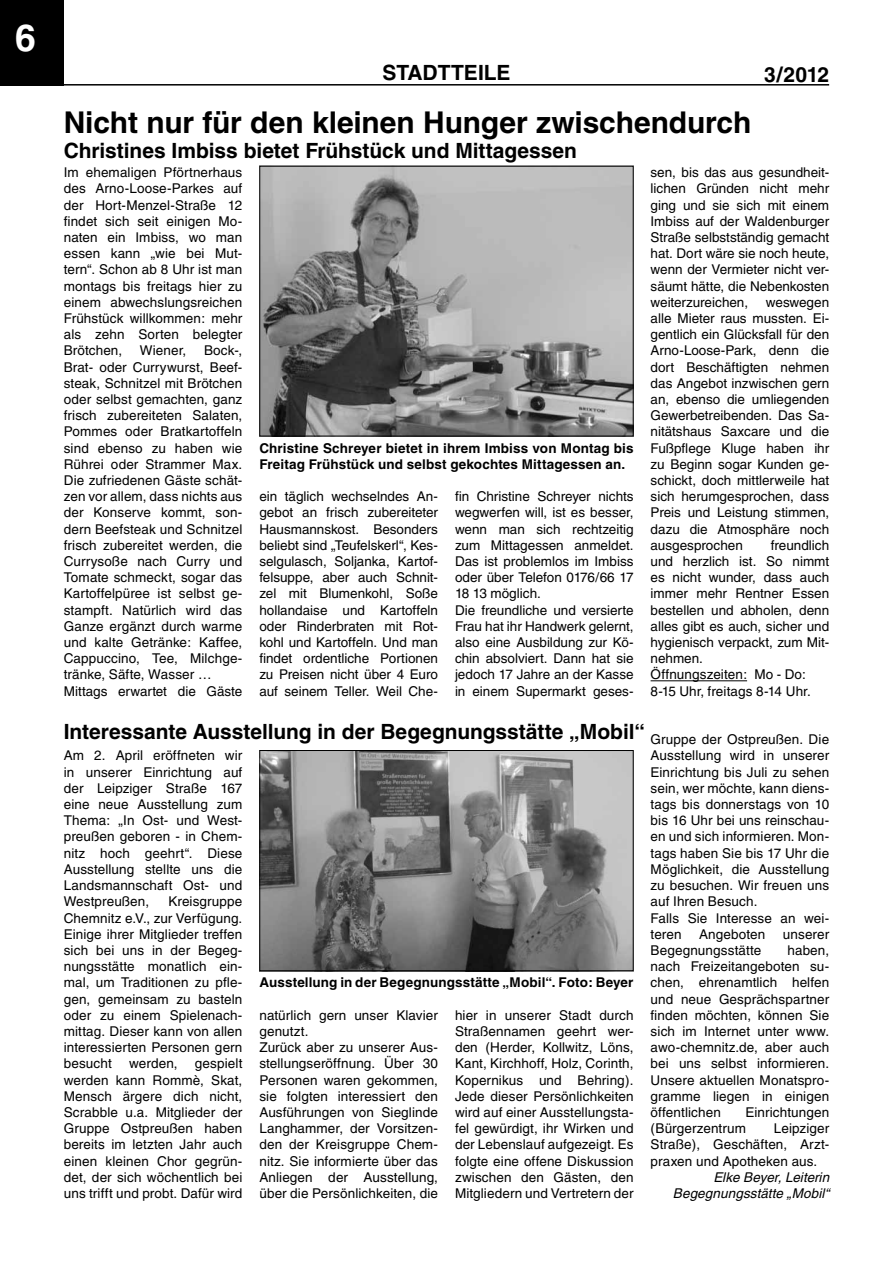
<style>
.page{position:relative;width:893px;height:1263px;background:#fff}
.page>*{position:absolute;margin:0;border:0;box-sizing:border-box;transform-origin:0 0}
.t1{font:700 37.5px "Helvetica";color:#fff}
.t2{font:700 30px "Helvetica";letter-spacing:-.005em;color:#000}
.t3{font:700 21px "Helvetica";letter-spacing:-.005em;color:#000}
.t4{font:13.5px/16.2px "Helvetica";letter-spacing:.005em;color:#000;text-align:justify}
.t5{font:700 13.5px/16.2px "Helvetica";letter-spacing:.01em;color:#000}
.t6{font:italic 13.5px/16.2px "Helvetica";letter-spacing:.005em;color:#000;text-align:right}
</style>
<div class="page">
<div style="left:0;top:0;width:64px;height:86px;background:#000"></div>
<hr style="left:64px;top:84px;width:765px;height:2px;background:#000">
<img style="left:261px;top:168px;width:371px;height:266px">
<div style="left:259px;top:166px;width:375px;height:270px;border:1px solid #000"></div>
<hr style="left:651px;top:680px;width:96px;height:1px;background:#000">
<img style="left:261px;top:752px;width:371px;height:217px">
<div style="left:259px;top:750px;width:375px;height:221px;border:1px solid #000"></div>
<h1 class="t1" style="left:15px;top:15px;width:22px">6</h1>
<h3 class="t3" style="left:382px;top:60px;width:28px">Stadtteile</h3>
<h3 class="t3" style="left:764px;top:62px;width:67px">3/2012</h3>
<h2 class="t2" style="left:64px;top:104px;width:689px">Nicht nur für den kleinen Hunger zwischendurch</h2>
<h3 class="t3" style="left:64px;top:138px;width:515px">Christines Imbiss bietet Frühstück und Mittagessen</h3>
<p class="t4" style="left:64px;top:164px;width:180px">Im ehemaligen Pförtnerhaus des Arno-Loose-Parkes auf der Hort-Menzel-Straße 12 findet sich seit einigen Mo&shy;naten ein Imbiss, wo man essen kann „wie bei Mut&shy;tern“. Schon ab 8 Uhr ist man montags bis freitags hier zu einem abwechslungsreichen Frühstück willkommen: mehr als zehn Sorten belegter Brötchen,</p>
<p class="t4" style="left:64px;top:343px;width:180px;text-align:left;text-indent:140px">Bock-,<br>Brat- oder Currywurst, Beef&shy;steak, Schnitzel mit Brötchen oder selbst gemachten, ganz frisch zubereiteten Salaten,<br>Pommes oder Bratkartoffeln sind ebenso zu haben wie<br>Rührei oder Strammer Max.<br>Die zufriedenen Gäste schät&shy;zen vor allem, dass nichts aus der Konserve kommt, son&shy;dern Beefsteak und Schnitzel frisch zubereitet werden, die<br>Currysoße nach Curry und<br>Tomate schmeckt, sogar das<br>Kartoffelpüree ist selbst ge&shy;stampft. Natürlich wird das<br>Ganze ergänzt durch warme und kalte Getränke: Kaffee,<br>Cappuccino, Tee, Milchge&shy;tränke, Säfte, Wasser …<br>Mittags erwartet die Gäste</p>
<p class="t4" style="left:140px;top:343px;width:48px">Wiener,</p>
<p class="t5" style="left:259px;top:440px;width:376px">Christine Schreyer bietet in ihrem Imbiss von Montag bis<br>Freitag Frühstück und selbst gekochtes Mittagessen an.</p>
<p class="t4" style="left:259px;top:488px;width:180px">ein täglich wechselndes An&shy;gebot an frisch zubereiteter Hausmannskost. Besonders beliebt sind „Teufelskerl“, Kes&shy;selgulasch, Soljanka, Kartof&shy;felsuppe, aber auch Schnit&shy;zel mit Blumenkohl, Soße hollandaise und Kartoffeln oder Rinderbraten mit Rot&shy;kohl und Kartoffeln. Und man findet ordentliche Portionen zu Preisen nicht über 4 Euro auf seinem Teller. Weil Che-</p>
<p class="t4" style="left:455px;top:488px;width:180px;text-align:left">fin Christine Schreyer nichts wegwerfen will, ist es besser, wenn man sich rechtzeitig zum Mittagessen anmeldet.<br>Das ist problemlos im Imbiss oder über Telefon 0176/66 17<br>18 13 möglich.<br>Die freundliche und versierte<br>Frau hat ihr Handwerk gelernt, also eine Ausbildung zur Kö&shy;chin absolviert. Dann hat sie jedoch 17 Jahre an der Kasse in einem Supermarkt geses-</p>
<p class="t4" style="left:651px;top:164px;width:180px">sen, bis das aus gesundheit&shy;lichen Gründen nicht mehr ging und sie sich mit einem Imbiss auf der Waldenburger Straße selbstständig gemacht hat. Dort wäre sie noch heute, wenn der Vermieter nicht ver&shy;säumt hätte, die Nebenkosten weiterzureichen,</p>
<p class="t4" style="left:651px;top:294px;width:180px;text-indent:115px">weswegen alle Mieter raus mussten. Ei&shy;gentlich ein Glücksfall für den Arno-Loose-Park, denn die dort Beschäftigten nehmen das Angebot inzwischen gern an, ebenso die umliegenden Gewerbetreibenden. Das Sa&shy;nitätshaus Saxcare und die Fußpflege Kluge haben ihr zu Beginn sogar Kunden ge&shy;schickt, doch mittlerweile hat sich herumgesprochen, dass Preis und Leistung stimmen, dazu die Atmosphäre noch ausgesprochen</p>
<p class="t4" style="left:651px;top:537px;width:180px;text-align:left;text-indent:120px">freundlich und herzlich ist. So nimmt es nicht wunder, dass auch immer mehr Rentner Essen bestellen und abholen, denn alles gibt es auch, sicher und hygienisch verpackt, zum Mit&shy;nehmen.<br>Öffnungszeiten: Mo - Do:<br>8-15 Uhr, freitags 8-14 Uhr.</p>
<h3 class="t3" style="left:64px;top:719px;width:583px">Interessante Ausstellung in der Begegnungsstätte „Mobil“</h3>
<p class="t4" style="left:651px;top:731px;width:180px;text-align:left">Gruppe der Ostpreußen. Die<br>Ausstellung wird in unserer<br>Einrichtung bis Juli zu sehen sein, wer möchte, kann diens&shy;tags bis donnerstags von 10 bis 16 Uhr bei uns reinschau&shy;en und sich informieren. Mon&shy;tags haben Sie bis 17 Uhr die<br>Möglichkeit, die Ausstellung zu besuchen. Wir freuen uns auf Ihren Besuch.<br>Falls Sie Interesse an wei&shy;teren</p>
<p class="t4" style="left:64px;top:748px;width:180px">Am 2. April eröffneten wir in unserer Einrichtung auf der Leipziger Straße 167 eine neue Ausstellung zum Thema: „In Ost- und West&shy;preußen geboren - in Chem&shy;nitz hoch geehrt“. Diese Ausstellung stellte uns die Landsmannschaft Ost- und Westpreußen,</p>
<p class="t4" style="left:64px;top:893px;width:180px;text-indent:105px">Kreisgruppe Chemnitz e.V., zur Verfügung.<br>Einige ihrer Mitglieder treffen sich bei uns in der Begeg&shy;nungsstätte monatlich ein&shy;mal, um Traditionen zu pfle&shy;gen, gemeinsam zu basteln oder zu einem Spielenach&shy;mittag. Dieser kann von allen interessierten Personen gern besucht</p>
<p class="t4" style="left:699px;top:926px;width:68px">Angeboten</p>
<p class="t4" style="left:783px;top:926px;width:48px">unserer</p>
<p class="t4" style="left:651px;top:942px;width:112px">Begegnungsstätte</p>
<p class="t4" style="left:651px;top:942px;width:180px;text-indent:137px">haben, nach Freizeitangeboten su&shy;chen, ehrenamtlich helfen und neue Gesprächspartner finden möchten, können Sie sich im Internet unter www. awo-chemnitz.de, aber auch bei uns selbst informieren.<br>Unsere aktuellen Monatspro&shy;gramme liegen in einigen öffentlichen</p>
<p class="t5" style="left:259px;top:974px;width:376px">Ausstellung in der Begegnungsstätte „Mobil“. Foto: Beyer</p>
<p class="t4" style="left:259px;top:1007px;width:180px;text-align:left">natürlich gern unser Klavier genutzt.<br>Zurück aber zu unserer Aus&shy;stellungseröffnung. Über 30<br>Personen waren gekommen, sie folgten interessiert den<br>Ausführungen von Sieglinde<br>Langhammer, der Vorsitzen&shy;den der Kreisgruppe Chem&shy;nitz. Sie informierte über das<br>Anliegen der Ausstellung, über die Persönlichkeiten, die</p>
<p class="t4" style="left:455px;top:1007px;width:180px">hier in unserer Stadt durch Straßennamen geehrt wer&shy;den (Herder, Kollwitz, Löns, Kant, Kirchhoff, Holz, Corinth, Kopernikus und Behring).<br>Jede dieser Persönlichkeiten wird auf einer Ausstellungsta&shy;fel gewürdigt, ihr Wirken und der Lebenslauf aufgezeigt. Es folgte eine offene Diskussion zwischen den Gästen, den Mitgliedern und Vertretern der</p>
<p class="t4" style="left:64px;top:1055px;width:180px;text-indent:131px">gespielt werden kann Rommè, Skat, Mensch ärgere dich nicht, Scrabble u.a. Mitglieder der Gruppe Ostpreußen haben bereits im letzten Jahr auch einen kleinen Chor gegrün&shy;det, der sich wöchentlich bei uns trifft und probt. Dafür wird</p>
<p class="t4" style="left:129px;top:1055px;width:50px">werden,</p>
<p class="t4" style="left:651px;top:1104px;width:180px;text-indent:95px">Einrichtungen (Bürgerzentrum</p>
<p class="t4" style="left:651px;top:1120px;width:180px;text-indent:123px">Leipziger Straße), Geschäften, Arzt&shy;praxen und Apotheken aus.</p>
<p class="t6" style="left:673px;top:1169px;width:158px">Elke Beyer, Leiterin<br>Begegnungsstätte „Mobil“</p>
</div>
